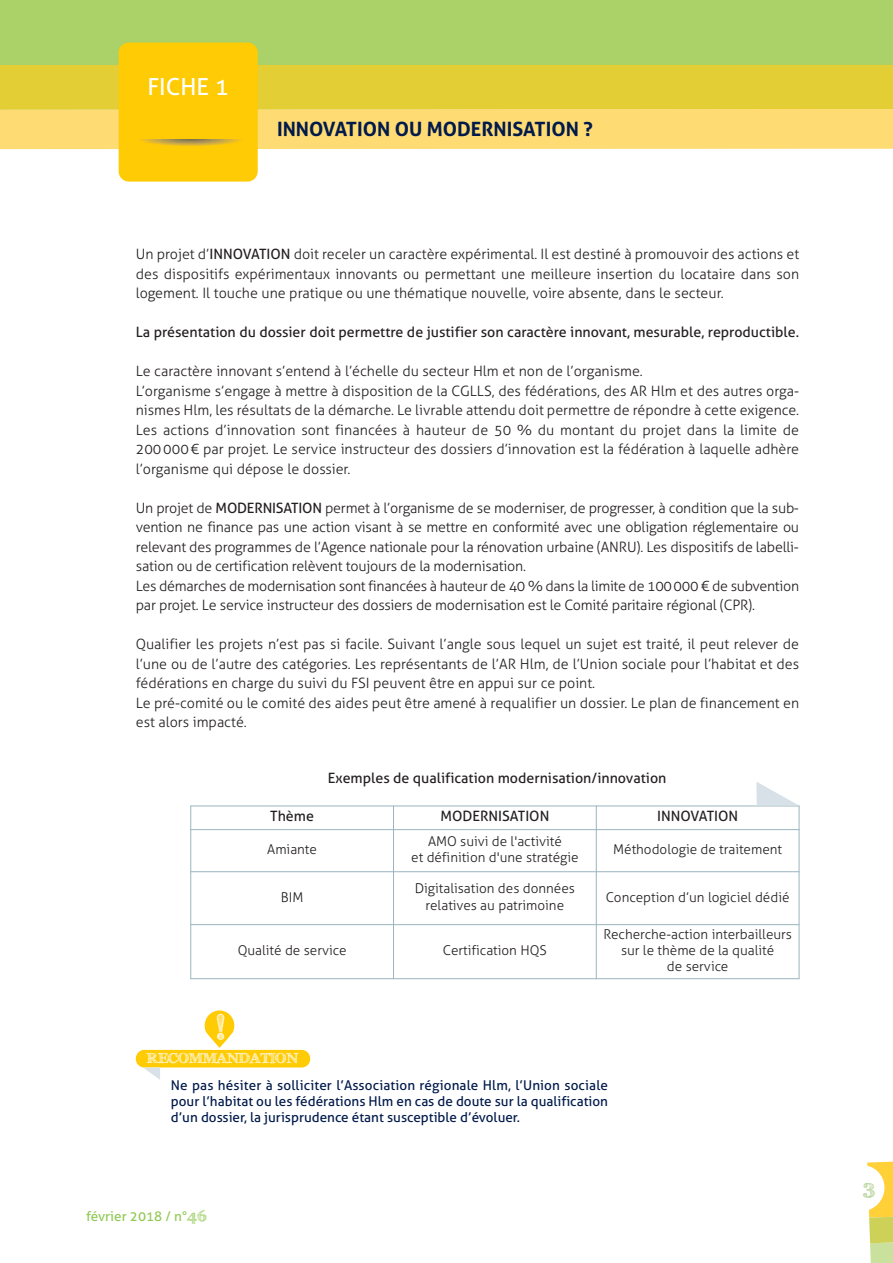
<style>
.page{position:relative;width:893px;height:1263px;background:#fff}
.page>*{position:absolute;margin:0;border:0;box-sizing:border-box;transform-origin:0 0}
.t1{font:700 35.1px "FFF Tusj";color:#fff}
.t2{font:23.55px "Aller";color:#fff}
.t3{font:700 20.25px "FFF Tusj";color:#a5c980}
.t4{font:700 19.8px "Aller";color:#001a4b}
.t5{font:300 14.25px/19.5px "Aller";color:#231f20}
.t6{font:14.25px "Aller";color:#231f20}
.t7{font:700 14.25px "FFF Tusj";letter-spacing:.01em;color:#fff}
.t8{font:300 13.5px/16.2px "Aller";color:#231f20;text-align:center}
.t9{font:13.5px/16.2px "Aller";color:#001a4b;text-align:justify}
.t10{font:13.5px "Aller";color:#92c955}
.s1{font-weight:400}
.s2{font-family:"FFF Tusj";font-weight:700;font-size:15px}
</style>
<div class="page">
<svg style="left:867px;top:1161px;width:26px;height:102px"></svg>
<div style="left:136px;top:1050px;width:174px;height:17px;background:#ffcb04;border-radius:9px"></div>
<svg style="left:205px;top:1010px;width:29px;height:38px"></svg>
<svg style="left:143px;top:1067px;width:17px;height:13px"></svg>
<hr style="left:190px;top:806px;width:1px;height:173px;background:#99b5bf">
<hr style="left:393px;top:806px;width:1px;height:173px;background:#99b5bf">
<hr style="left:596px;top:806px;width:1px;height:173px;background:#99b5bf">
<hr style="left:799px;top:806px;width:1px;height:173px;background:#99b5bf">
<hr style="left:190px;top:806px;width:609px;height:1px;background:#99b5bf">
<hr style="left:190px;top:829px;width:609px;height:1px;background:#99b5bf">
<hr style="left:190px;top:871px;width:609px;height:1px;background:#99b5bf">
<hr style="left:190px;top:924px;width:609px;height:1px;background:#99b5bf">
<hr style="left:190px;top:978px;width:609px;height:1px;background:#99b5bf">
<div style="left:0;top:0;width:893px;height:65px;background:#aad268"></div>
<div style="left:0;top:110px;width:893px;height:40px;background:#ffdb74"></div>
<div style="left:0;top:65px;width:893px;height:45px;background:#e3ce36"></div>
<div style="left:119px;top:43px;width:139px;height:139px;background:#ffcb04;border-radius:10px"></div>
<img style="left:140px;top:139px;width:102px;height:7px">
<svg style="left:756px;top:782px;width:43px;height:24px"></svg>
<h2 class="t2" style="left:147px;top:78px;width:83px">FICHE 1</h2>
<h3 class="t4" style="left:277px;top:121px;width:317px">INNOVATION OU MODERNISATION ?</h3>
<p class="t5" style="left:136px;top:246px;width:665px;text-align:justify">Un projet d’<span class="s1">INNOVATION</span> doit receler un caractère expérimental. Il est destiné à promouvoir des actions et des dispositifs expérimentaux innovants ou permettant une meilleure insertion du locataire dans son logement. Il touche une pratique ou une thématique nouvelle, voire absente, dans le secteur.</p>
<p class="t6" style="left:136px;top:327px;width:665px">La présentation du dossier doit permettre de justifier son caractère innovant, mesurable, reproductible.</p>
<p class="t5" style="left:136px;top:363px;width:665px">Le caractère innovant s’entend à l’échelle du secteur Hlm et non de l’organisme.<br>L’organisme s’engage à mettre à disposition de la CGLLS, des fédérations, des AR Hlm et des autres orga&shy;nismes Hlm, les résultats de la démarche. Le livrable attendu doit permettre de répondre à cette exigence.<br>Les actions d’innovation sont financées à hauteur de 50 % du montant du projet dans la limite de 200 000 € par projet. Le service instructeur des dossiers d’innovation est la fédération à laquelle adhère l’organisme qui dépose le dossier.</p>
<p class="t5" style="left:136px;top:499px;width:665px">Un projet de <span class="s1">MODERNISATION</span> permet à l’organisme de se moderniser, de progresser, à condition que la sub&shy;vention ne finance pas une action visant à se mettre en conformité avec une obligation réglementaire ou relevant des programmes de l’Agence nationale pour la rénovation urbaine (ANRU). Les dispositifs de labelli&shy;sation ou de certification relèvent toujours de la modernisation.<br>Les démarches de modernisation sont financées à hauteur de 40 % dans la limite de 100000 € de subvention par projet. Le service instructeur des dossiers de modernisation est le Comité paritaire régional (CPR).</p>
<p class="t5" style="left:136px;top:636px;width:665px">Qualifier les projets n’est pas si facile. Suivant l’angle sous lequel un sujet est traité, il peut relever de l’une ou de l’autre des catégories. Les représentants de l’AR Hlm, de l’Union sociale pour l’habitat et des fédérations en charge du suivi du FSI peuvent être en appui sur ce point.<br>Le pré-comité ou le comité des aides peut être amené à requalifier un dossier. Le plan de financement en est alors impacté.</p>
<p class="t6" style="left:328px;top:773px;width:340px">Exemples de qualification modernisation/innovation</p>
<p class="t6" style="left:270px;top:811px;width:45px">Thème</p>
<p class="t6" style="left:440px;top:811px;width:110px">MODERNISATION</p>
<p class="t6" style="left:657px;top:811px;width:83px">INNOVATION</p>
<p class="t8" style="left:267px;top:843px;width:51px">Amiante</p>
<p class="t8" style="left:411px;top:834px;width:169px">AMO suivi de l'activité<br>et définition d'une stratégie</p>
<p class="t8" style="left:613px;top:843px;width:170px">Méthodologie de traitement</p>
<p class="t8" style="left:281px;top:890px;width:24px">BIM</p>
<p class="t8" style="left:415px;top:882px;width:162px">Digitalisation des données relatives au patrimoine</p>
<p class="t8" style="left:606px;top:890px;width:185px">Conception d’un logiciel dédié</p>
<p class="t8" style="left:238px;top:944px;width:110px">Qualité de service</p>
<p class="t8" style="left:443px;top:944px;width:105px">Certification HQS</p>
<p class="t8" style="left:603px;top:927px;width:190px">Recherche-action interbailleurs sur le thème de la qualité<br>de service</p>
<h1 class="t1" style="left:215px;top:1011px;width:13px">!</h1>
<p class="t9" style="left:171px;top:1078px;width:439px">Ne pas hésiter à solliciter l’Association régionale Hlm, l’Union sociale pour l’habitat ou les fédérations Hlm en cas de doute sur la qualification d’un dossier, la jurisprudence étant susceptible d’évoluer.</p>
<p class="t7" style="left:147px;top:1051px;width:152px">RECOMMANDATION</p>
<p class="t10" style="left:86px;top:1211px;width:122px">février 2018 / n°<span class="s2">46</span></p>
<h3 class="t3" style="left:863px;top:1178px;width:14px">3</h3>
</div>
